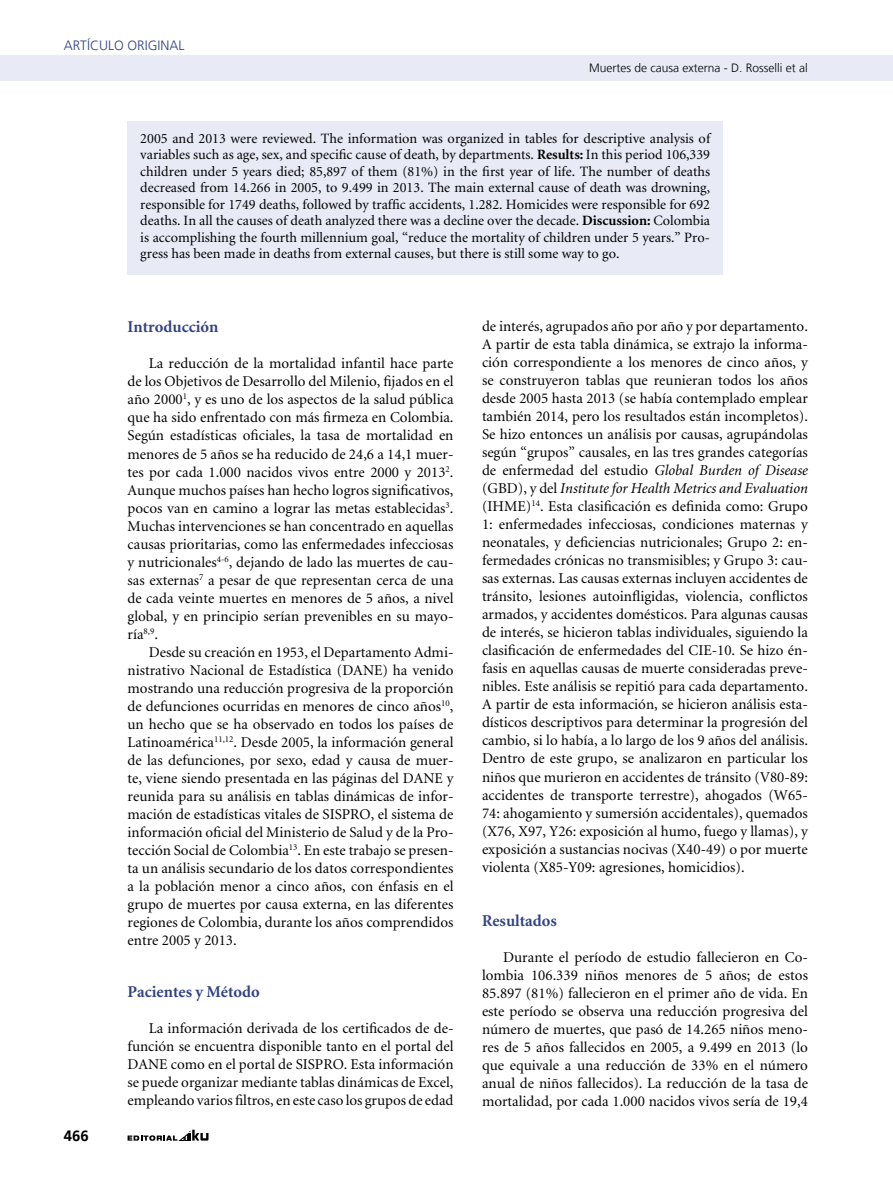
<style>
.page{position:relative;width:893px;height:1191px;background:#fff}
.page>*{position:absolute;margin:0;border:0;box-sizing:border-box;transform-origin:0 0}
.t1{font:700 16.5px "Minion";color:#314282}
.t2{font:15px/18px "Minion";color:#000;text-align:justify}
.t3{font:700 15px "Frutiger LT";color:#000}
.t4{font:14.25px/16.5px "Minion";color:#000;text-align:justify}
.t5{font:300 13.5px "Frutiger LT";color:#314282}
.t6{font:300 12px "Frutiger LT";color:#000}
.s1{font-weight:700}
.s2{font-style:italic}
</style>
<div class="page">
<div style="left:0;top:55px;width:893px;height:26px;background:#e8eaf6"></div>
<svg style="left:128px;top:1129px;width:81px;height:11px"></svg>
<div style="left:128px;top:121px;width:595px;height:153px;background:#e8eaf6"></div>
<p class="t5" style="left:64px;top:38px;width:122px">ARTÍCULO ORIGINAL</p>
<p class="t6" style="left:589px;top:61px;width:220px">Muertes de causa externa - D. Rosselli et al</p>
<p class="t4" style="left:140px;top:130px;width:571px">2005 and 2013 were reviewed. The information was organized in tables for descriptive analysis of variables such as age, sex, and specific cause of death, by departments. <span class="s1">Results:</span> In this period 106,339 children under 5 years died; 85,897 of them (81%) in the first year of life. The number of deaths decreased from 14.266 in 2005, to 9.499 in 2013. The main external cause of death was drowning, responsible for 1749 deaths, followed by traffic accidents, 1.282. Homicides were responsible for 692 deaths. In all the causes of death analyzed there was a decline over the decade. <span class="s1">Discussion:</span> Colombia is accomplishing the fourth millennium goal, “reduce the mortality of children under 5 years.” Pro&shy;gress has been made in deaths from external causes, but there is still some way to go.</p>
<p class="t3" style="left:64px;top:1126px;width:27px">466</p>
<p class="t1" style="left:128px;top:319px;width:92px">Introducción</p>
<p class="t2" style="left:128px;top:355px;width:327px;text-indent:21px">La reducción de la mortalidad infantil hace parte de los Objetivos de Desarrollo del Milenio, fijados en el año 2000<sup>1</sup>, y es uno de los aspectos de la salud pública que ha sido enfrentado con más firmeza en Colombia.<br>Según estadísticas oficiales, la tasa de mortalidad en menores de 5 años se ha reducido de 24,6 a 14,1 muer&shy;tes por cada 1.000 nacidos vivos entre 2000 y 2013<sup>2</sup>.<br>Aunque muchos países han hecho logros significativos, pocos van en camino a lograr las metas establecidas<sup>3</sup>.<br>Muchas intervenciones se han concentrado en aquellas causas prioritarias, como las enfermedades infecciosas y nutricionales<sup>4-6</sup>, dejando de lado las muertes de cau&shy;sas externas<sup>7</sup> a pesar de que representan cerca de una de cada veinte muertes en menores de 5 años, a nivel global, y en principio serían prevenibles en su mayo&shy;ría<sup>8,9</sup>.</p>
<p class="t2" style="left:128px;top:643px;width:327px;text-indent:21px">Desde su creación en 1953, el Departamento Admi&shy;nistrativo Nacional de Estadística (DANE) ha venido mostrando una reducción progresiva de la proporción de defunciones ocurridas en menores de cinco años<sup>10</sup>, un hecho que se ha observado en todos los países de Latinoamérica<sup>11,12</sup>. Desde 2005, la información general de las defunciones, por sexo, edad y causa de muer&shy;te, viene siendo presentada en las páginas del DANE y reunida para su análisis en tablas dinámicas de infor&shy;mación de estadísticas vitales de SISPRO, el sistema de información oficial del Ministerio de Salud y de la Pro&shy;tección Social de Colombia<sup>13</sup>. En este trabajo se presen&shy;ta un análisis secundario de los datos correspondientes a la población menor a cinco años, con énfasis en el grupo de muertes por causa externa, en las diferentes regiones de Colombia, durante los años comprendidos entre 2005 y 2013.</p>
<p class="t1" style="left:128px;top:983px;width:134px">Pacientes y Método</p>
<p class="t2" style="left:128px;top:1020px;width:327px;text-indent:21px">La información derivada de los certificados de de&shy;función se encuentra disponible tanto en el portal del DANE como en el portal de SISPRO. Esta información se puede organizar mediante tablas dinámicas de Excel, empleando varios filtros, en este caso los grupos de edad</p>
<p class="t2" style="left:482px;top:318px;width:327px">de interés, agrupados año por año y por departamento.<br>A partir de esta tabla dinámica, se extrajo la informa&shy;ción correspondiente a los menores de cinco años, y se construyeron tablas que reunieran todos los años desde 2005 hasta 2013 (se había contemplado emplear también 2014, pero los resultados están incompletos).<br>Se hizo entonces un análisis por causas, agrupándolas según “grupos” causales, en las tres grandes categorías de enfermedad del estudio <span class="s2">Global Burden of Disease </span>(GBD), y del <span class="s2">Institute for Health Metrics and Evaluation </span>(IHME)<sup>14</sup>. Esta clasificación es definida como: Grupo 1: enfermedades infecciosas, condiciones maternas y neonatales, y deficiencias nutricionales; Grupo 2: en&shy;fermedades crónicas no transmisibles; y Grupo 3: cau&shy;sas externas. Las causas externas incluyen accidentes de tránsito, lesiones autoinfligidas, violencia, conflictos armados, y accidentes domésticos. Para algunas causas de interés, se hicieron tablas individuales, siguiendo la clasificación de enfermedades del CIE-10. Se hizo én&shy;fasis en aquellas causas de muerte consideradas preve&shy;nibles. Este análisis se repitió para cada departamento.<br>A partir de esta información, se hicieron análisis esta&shy;dísticos descriptivos para determinar la progresión del cambio, si lo había, a lo largo de los 9 años del análisis.<br>Dentro de este grupo, se analizaron en particular los niños que murieron en accidentes de tránsito (V80-89: accidentes de transporte terrestre), ahogados (W65- 74: ahogamiento y sumersión accidentales), quemados (X76, X97, Y26: exposición al humo, fuego y llamas), y exposición a sustancias nocivas (X40-49) o por muerte violenta (X85-Y09: agresiones, homicidios).</p>
<p class="t1" style="left:482px;top:912px;width:76px">Resultados</p>
<p class="t2" style="left:482px;top:948px;width:327px;text-indent:21px">Durante el período de estudio fallecieron en Co&shy;lombia 106.339 niños menores de 5 años; de estos 85.897 (81%) fallecieron en el primer año de vida. En este período se observa una reducción progresiva del número de muertes, que pasó de 14.265 niños meno&shy;res de 5 años fallecidos en 2005, a 9.499 en 2013 (lo que equivale a una reducción de 33% en el número anual de niños fallecidos). La reducción de la tasa de mortalidad, por cada 1.000 nacidos vivos sería de 19,4</p>
</div>
